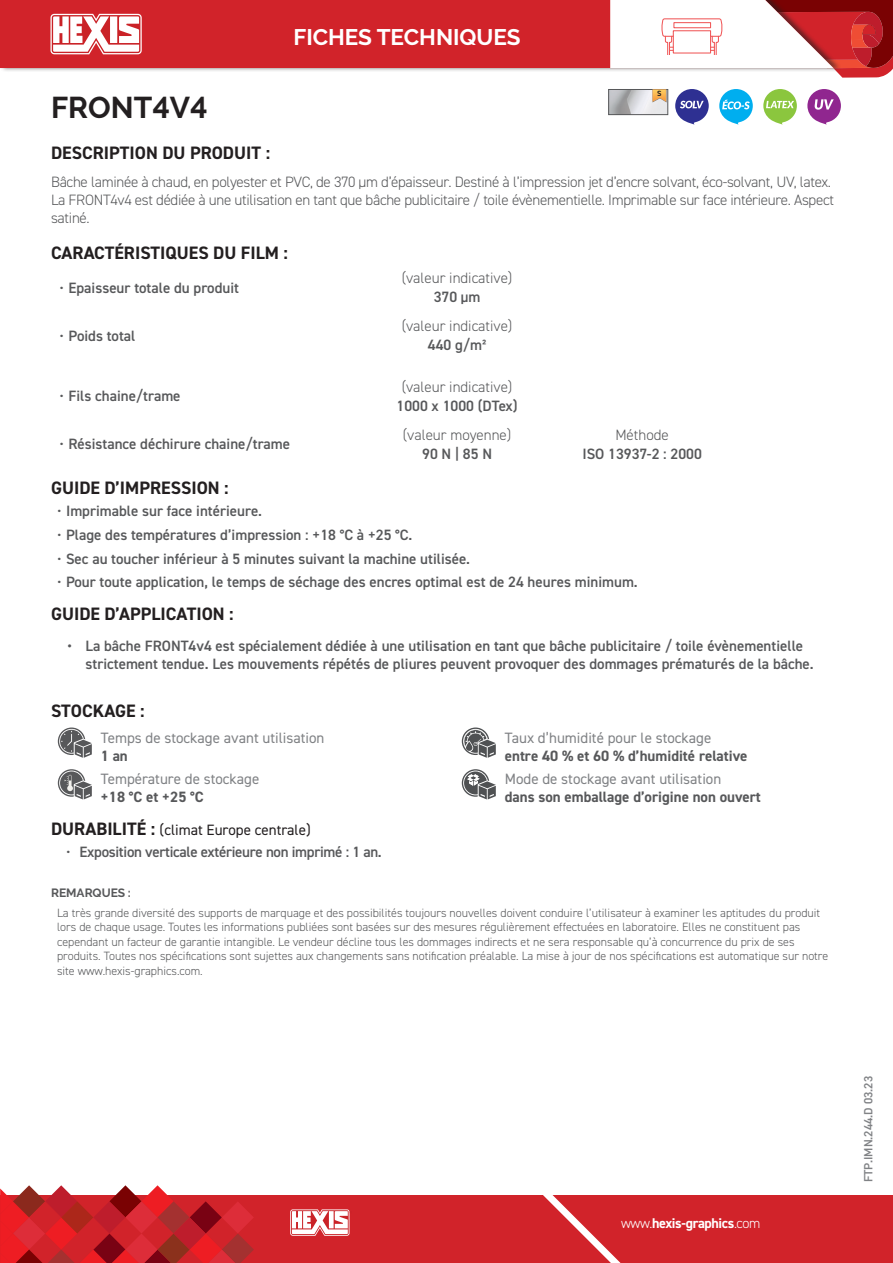
<style>
.page{position:relative;width:893px;height:1263px;background:#fff}
.page>*{position:absolute;margin:0;border:0;box-sizing:border-box;transform-origin:0 0}
.t1{font:700 30px "Raleway";color:#231f20}
.t2{font:700 22.5px "Raleway";color:#fff}
.t3{font:700 18px "DIN2014";color:#231f20}
.t4{font:600 15px/18px "DIN2014";color:#57585a}
.t5{font:300 15px/18px "DIN2014";letter-spacing:-.02em;color:#57585a}
.t6{font:15px "DIN2014";color:#808285}
.t7{font:700 15px "DIN2014";color:#57585a}
.t8{font:300 15px "DIN2014";color:#57585a}
.t9{font:600 15px "DIN2014";letter-spacing:-.02em;color:#57585a}
.t10{font:15px "DIN2014";color:#231f20}
.t11{font:700 14.1px "DIN2014";letter-spacing:-.025em;color:#fff}
.t12{font:300 12px/14.4px "DIN2014";color:#57585a}
.t13{font:600 12px "DIN2014";color:#808285}
.t14{font:700 12px "Raleway";color:#57585a}
.t15{font:700 7.65px "DIN2014";color:#231f20}
.s1{font-weight:400}
.s2{font-weight:700;font-size:18px}
.s3{font-weight:300}
</style>
<div class="page">
<div style="left:0;top:0;width:841px;height:73px;background:#231f20;opacity:.6"></div>
<div style="left:0;top:0;width:610px;height:68px;background:#d1232a"></div>
<div style="left:0;top:1195px;width:893px;height:68px;background:#d1232a"></div>
<svg style="left:543px;top:1195px;width:78px;height:68px"></svg>
<svg style="left:50px;top:14px;width:95px;height:40px"></svg>
<svg style="left:290px;top:1209px;width:60px;height:27px;background:#edb5b6"></svg>
<svg style="left:0;top:1185px;width:254px;height:78px"></svg>
<svg style="left:610px;top:0;width:283px;height:78px"></svg>
<img style="left:610px;top:91px;width:56px;height:22px">
<div style="left:608px;top:89px;width:60px;height:26px;border:1px solid #57585a"></div>
<svg style="left:653px;top:89px;width:13px;height:13px"></svg>
<svg style="left:675px;top:89px;width:34px;height:36px"></svg>
<svg style="left:719px;top:89px;width:34px;height:36px"></svg>
<svg style="left:763px;top:89px;width:34px;height:36px"></svg>
<svg style="left:807px;top:89px;width:34px;height:36px"></svg>
<svg style="left:58px;top:727px;width:34px;height:31px"></svg>
<svg style="left:58px;top:769px;width:34px;height:30px"></svg>
<svg style="left:462px;top:727px;width:34px;height:31px"></svg>
<svg style="left:462px;top:769px;width:34px;height:30px"></svg>
<h1 class="t1" style="left:51px;top:90px;width:158px">FRONT4V4</h1>
<h2 class="t2" style="left:293px;top:24px;width:229px">FICHES TECHNIQUES</h2>
<p class="t15" style="left:657px;top:89px;width:6px">S</p>
<h3 class="t3" style="left:51px;top:140px;width:221px">DESCRIPTION DU PRODUIT :</h3>
<p class="t5" style="left:51px;top:173px;width:784px">Bâche laminée à chaud, en polyester et PVC, de 370 µm d’épaisseur. Destiné à l’impression jet d’encre solvant, éco-solvant, UV, latex.<br>La FRONT4v4 est dédiée à une utilisation en tant que bâche publicitaire / toile évènementielle. Imprimable sur face intérieure. Aspect satiné.</p>
<h3 class="t3" style="left:51px;top:240px;width:238px">CARACTÉRISTIQUES DU FILM :</h3>
<p class="t4" style="left:60px;top:278px;width:181px"><span class="s1">•</span> Epaisseur totale du produit</p>
<p class="t8" style="left:402px;top:269px;width:112px">(valeur indicative)</p>
<p class="t4" style="left:434px;top:288px;width:48px">370 µm</p>
<p class="t4" style="left:60px;top:326px;width:77px"><span class="s1">•</span> Poids total</p>
<p class="t4" style="left:60px;top:387px;width:123px"><span class="s1">•</span> Fils chaine/trame</p>
<p class="t4" style="left:60px;top:435px;width:232px"><span class="s1">•</span> Résistance déchirure chaine/trame</p>
<p class="t8" style="left:402px;top:317px;width:112px">(valeur indicative)</p>
<p class="t4" style="left:428px;top:336px;width:60px">440 g/m²</p>
<p class="t8" style="left:402px;top:377px;width:112px">(valeur indicative)</p>
<p class="t4" style="left:397px;top:396px;width:123px">1000 x 1000 (DTex)</p>
<p class="t8" style="left:403px;top:425px;width:110px">(valeur moyenne)</p>
<p class="t4" style="left:422px;top:444px;width:71px">90 N | 85 N</p>
<p class="t8" style="left:615px;top:425px;width:55px">Méthode</p>
<p class="t4" style="left:582px;top:444px;width:121px">ISO 13937-2 : 2000</p>
<h3 class="t3" style="left:51px;top:476px;width:179px">GUIDE D’IMPRESSION :</h3>
<p class="t4" style="left:57px;top:502px;width:207px"><span class="s1">•</span> Imprimable sur face intérieure.</p>
<p class="t4" style="left:57px;top:525px;width:357px"><span class="s1">•</span> Plage des températures d’impression : +18 °C à +25 °C.</p>
<p class="t4" style="left:57px;top:549px;width:415px"><span class="s1">•</span> Sec au toucher inférieur à 5 minutes suivant la machine utilisée.</p>
<p class="t4" style="left:57px;top:573px;width:582px"><span class="s1">•</span> Pour toute application, le temps de séchage des encres optimal est de 24 heures minimum.</p>
<h3 class="t3" style="left:51px;top:602px;width:184px">GUIDE D’APPLICATION :</h3>
<p class="t4" style="left:86px;top:636px;width:730px;text-indent:-18px">• La bâche FRONT4v4 est spécialement dédiée à une utilisation en tant que bâche publicitaire / toile évènementielle strictement tendue. Les mouvements répétés de pliures peuvent provoquer des dommages prématurés de la bâche.</p>
<h3 class="t3" style="left:51px;top:699px;width:95px">STOCKAGE :</h3>
<p class="t6" style="left:101px;top:728px;width:225px">Temps de stockage avant utilisation</p>
<p class="t7" style="left:101px;top:745px;width:29px">1 an</p>
<p class="t6" style="left:101px;top:770px;width:160px">Température de stockage</p>
<p class="t7" style="left:101px;top:787px;width:104px">+18 °C et +25 °C</p>
<p class="t6" style="left:505px;top:728px;width:208px">Taux d’humidité pour le stockage</p>
<p class="t7" style="left:505px;top:745px;width:244px">entre 40 % et 60 % d’humidité relative</p>
<p class="t6" style="left:505px;top:770px;width:218px">Mode de stockage avant utilisation</p>
<p class="t7" style="left:505px;top:787px;width:258px">dans son emballage d’origine non ouvert</p>
<p class="t10" style="left:51px;top:820px;width:261px"><span class="s2">DURABILITÉ :</span> (climat Europe centrale)</p>
<p class="t9" style="left:66px;top:842px;width:317px"><span class="s1">•</span> Exposition verticale extérieure non imprimé : 1 an.</p>
<p class="t14" style="left:51px;top:886px;width:81px">REMARQUES :</p>
<p class="t12" style="left:57px;top:906px;width:773px">La très grande diversité des supports de marquage et des possibilités toujours nouvelles doivent conduire l’utilisateur à examiner les aptitudes du produit lors de chaque usage. Toutes les informations publiées sont basées sur des mesures régulièrement effectuées en laboratoire. Elles ne constituent pas cependant un facteur de garantie intangible. Le vendeur décline tous les dommages indirects et ne sera responsable qu’à concurrence du prix de ses produits. Toutes nos spécifications sont sujettes aux changements sans notification préalable. La mise à jour de nos spécifications est automatique sur notre site www.hexis-graphics.com.</p>
<p class="t11" style="left:621px;top:1214px;width:141px"><span class="s3">www.</span>hexis-graphics<span class="s3">.com</span></p>
<p class="t13" style="left:860px;top:1182px;width:108px;rotate:-90deg">FTP.IMN.244.D 03.23</p>
</div>
